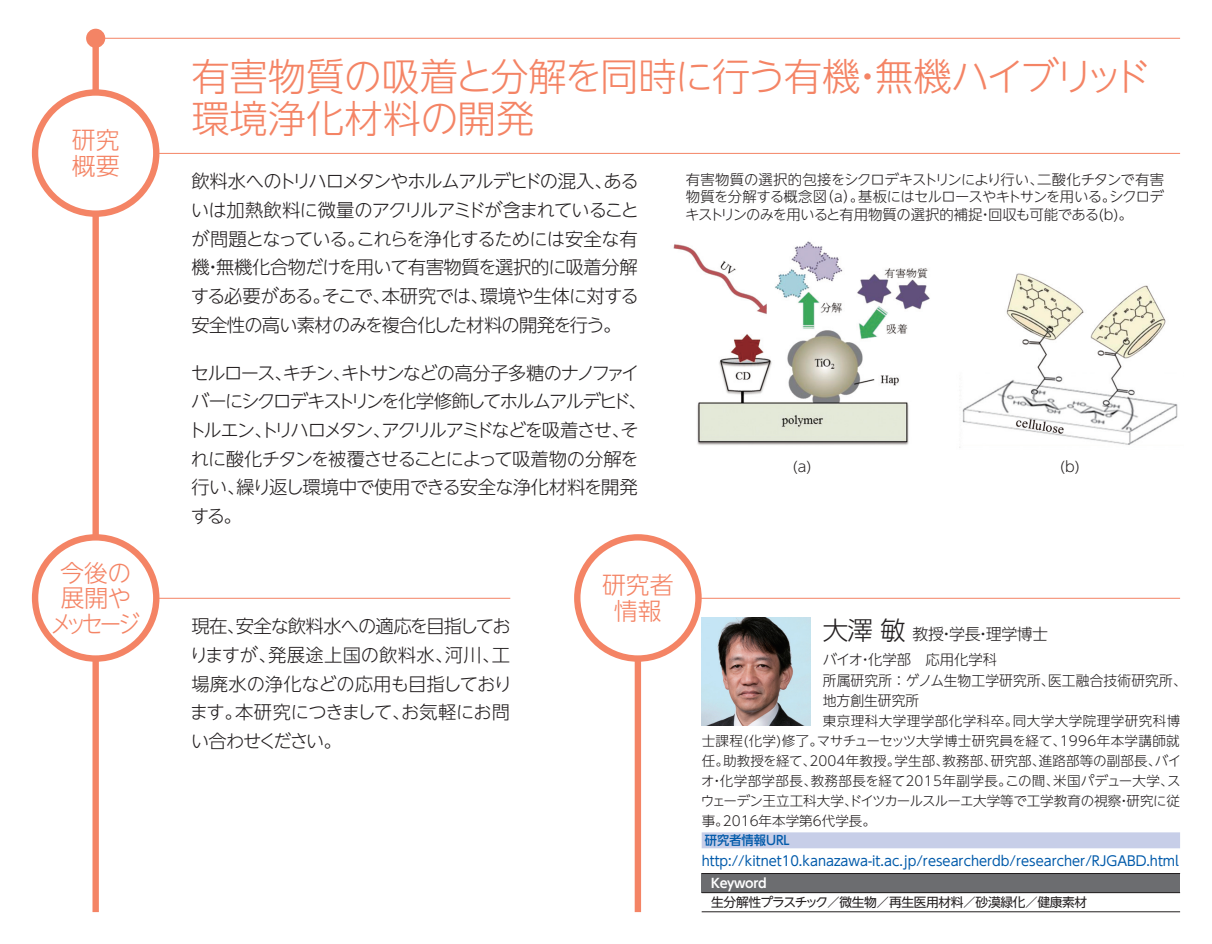
<style>
.page{position:relative;width:1212px;height:944px;background:#fff}
.page>*{position:absolute;margin:0;border:0;box-sizing:border-box;transform-origin:0 0}
.t1{font:300 38.25px "UD Shin Go NT Pr 6 N";letter-spacing:-.04em;color:#f48465}
.t2{font:300 38.25px "UD Shin Go NT Pr 6 N";letter-spacing:-.015em;color:#f48465}
.t3{font:300 25.43px "UD Shin Go NT Pr 6 N";color:#231f20}
.t4{font:300 23.85px/25.4px "UD Shin Go NT Pr 6 N";letter-spacing:-.09em;color:#f48465;text-align:center}
.t5{font:300 23.85px/25.4px "UD Shin Go NT Pr 6 N";color:#f48465}
.t6{font:300 18.22px/28.8px "UD Shin Go NT Pr 6 N";letter-spacing:-.06em;color:#231f20}
.t7{font:300 18.22px/28.8px "UD Shin Go NT Pr 6 N";letter-spacing:-.11em;color:#231f20}
.t8{font:300 18.22px "UD Shin Go NT Pr 6 N";letter-spacing:-.095em;color:#231f20}
.t9{font:300 18.22px "UD Shin Go NT Pr 6 N";letter-spacing:-.04em;color:#231f20}
.t10{font:300 18.22px "UD Shin Go NT Pr 6 N";letter-spacing:-.02em;color:#231f20}
.t11{font:300 18.22px/28.8px "UD Shin Go NT Pr 6 N";letter-spacing:-.1em;color:#231f20}
.t12{font:300 18.22px "UD Shin Go NT Pr 6 N";letter-spacing:.015em;color:#231f20}
.t13{font:300 15.97px "UD Shin Go NT Pr 6 N";letter-spacing:-.03em;color:#231f20}
.t14{font:300 14.4px/17.6px "UD Shin Go NT Pr 6 N";letter-spacing:-.035em;color:#231f20}
.t15{font:300 14.4px "UD Shin Go NT Pr 6 N";letter-spacing:-.015em;color:#231f20}
.t16{font:300 14.4px "UD Shin Go NT Pr 6 N";letter-spacing:-.04em;color:#231f20}
.t17{font:300 14.4px/20.7px "UD Shin Go NT Pr 6 N";letter-spacing:.005em;color:#231f20;scale:.96 1}
.t18{font:300 14.4px "UD Shin Go NT Pr 6 N";letter-spacing:-.05em;color:#231f20}
.t19{font:300 14.4px "UD Shin Go NT Pr 6 N";letter-spacing:.01em;color:#231f20;scale:.96 1}
.t20{font:300 13.5px/20px "UD Shin Go NT Pr 6 N";letter-spacing:.01em;color:#231f20}
.t21{font:13.5px "UD Shin Go NT Pr 6 N";color:#015aaa;scale:.96 1}
.t22{font:300 13.5px/20px "UD Shin Go NT Pr 6 N";letter-spacing:-.03em;color:#231f20}
.t23{font:300 13.5px "UD Shin Go NT Pr 6 N";letter-spacing:.03em;color:#231f20}
.t24{font:300 13.5px "UD Shin Go NT Pr 6 N";letter-spacing:-.04em;color:#231f20}
.t25{font:12.83px "UD Shin Go NT Pr 6 N";letter-spacing:-.03em;color:#231f20}
.t26{font:500 12.83px "UD Shin Go NT Pr 6 N";color:#015aaa;scale:.96 1}
.t27{font:700 12.83px "UD Shin Go NT Pr 6 N De";letter-spacing:-.03em;color:#fff}
</style>
<div class="page">
<div style="left:92px;top:32px;width:7px;height:880px;background:#f48465"></div>
<hr style="left:96px;top:38px;width:1084px;height:1px;background:#f48465">
<div style="left:86px;top:29px;width:19px;height:19px;background:#f48465;border-radius:50%"></div>
<hr style="left:96px;top:153px;width:1084px;height:1px;background:#f48465">
<hr style="left:96px;top:598px;width:414px;height:1px;background:#f48465">
<div style="left:635px;top:580px;width:6px;height:332px;background:#f48465"></div>
<div style="left:35px;top:92px;width:121px;height:122px;background:#fff;border-radius:50%"></div>
<div style="left:32px;top:89px;width:127px;height:128px;border:6px solid #f48465;border-radius:50%"></div>
<div style="left:35px;top:537px;width:121px;height:122px;background:#fff;border-radius:50%"></div>
<div style="left:32px;top:534px;width:127px;height:128px;border:6px solid #f48465;border-radius:50%"></div>
<hr style="left:638px;top:598px;width:542px;height:1px;background:#f48465">
<div style="left:577px;top:537px;width:121px;height:122px;background:#fff;border-radius:50%"></div>
<div style="left:574px;top:534px;width:128px;height:128px;border:6px solid #f48465;border-radius:50%"></div>
<img style="left:673px;top:241px;width:257px;height:204px">
<img style="left:959px;top:273px;width:219px;height:175px">
<div style="left:702px;top:832px;width:478px;height:16px;background:#c7cee8"></div>
<div style="left:702px;top:873px;width:478px;height:20px;background:#6c6d70"></div>
<hr style="left:702px;top:873px;width:478px;height:1px;background:#231f20">
<hr style="left:702px;top:892px;width:478px;height:1px;background:#231f20">
<hr style="left:702px;top:911px;width:478px;height:1px;background:#231f20">
<img style="left:702px;top:617px;width:108px;height:108px">
<h3 class="t5" style="left:72px;top:127px;width:49px">研究概要</h3>
<h3 class="t4" style="left:50px;top:559px;width:91px">今後の展開やメッセージ</h3>
<h1 class="t1" style="left:191px;top:46px;width:961px">有害物質の吸着と分解を同時に行う有機無機ハイブリッド</h1>
<h1 class="t2" style="left:848px;top:46px;width:40px">・</h1>
<h1 class="t2" style="left:191px;top:87px;width:345px">環境浄化材料の開発</h1>
<p class="t6" style="left:191px;top:166px;width:423px">飲料水へのトリハロメタンやホルムアルデヒドの混入、</p>
<p class="t6" style="left:191px;top:195px;width:450px">いは加熱飲料に微量のアクリルアミドが含まれていること</p>
<p class="t9" style="left:357px;top:224px;width:283px">これらを浄化するためには安全な有</p>
<p class="t6" style="left:603px;top:166px;width:37px">ある</p>
<p class="t6" style="left:191px;top:224px;width:448px">が問題となっている。<br>機無機化合物だけを用いて有害物質を選択的に吸着分解</p>
<p class="t6" style="left:204px;top:252px;width:20px">・</p>
<p class="t6" style="left:191px;top:281px;width:432px">する必要がある。<br>安全性の高い素材のみを複合化した材料の開発を行う。</p>
<p class="t8" style="left:191px;top:358px;width:450px">セルロースキチンキトサンなどの高分子多糖のナノファイ</p>
<p class="t9" style="left:480px;top:281px;width:161px">環境や生体に対する</p>
<p class="t6" style="left:382px;top:281px;width:109px">本研究では、</p>
<p class="t6" style="left:322px;top:281px;width:70px">そこで、</p>
<p class="t7" style="left:188px;top:358px;width:460px;text-indent:86px">、<br>バーにシクロデキストリンを化学修飾してホルムアルデヒド、トルエントリハロメタンアクリルアミドなどを吸着させそ、</p>
<p class="t6" style="left:333px;top:358px;width:20px">、</p>
<p class="t6" style="left:254px;top:415px;width:20px">、</p>
<p class="t6" style="left:191px;top:444px;width:449px">れに酸化チタンを被覆させることによって吸着物の分解を</p>
<p class="t6" style="left:236px;top:472px;width:403px">繰り返し環境中で使用できる安全な浄化材料を開発</p>
<p class="t6" style="left:373px;top:415px;width:20px">、</p>
<p class="t6" style="left:191px;top:472px;width:56px">行い、する。</p>
<p class="t16" style="left:686px;top:168px;width:360px">有害物質の選択的包接をシクロデキストリンにより行い、</p>
<p class="t15" style="left:1037px;top:168px;width:128px">二酸化チタンで有害</p>
<p class="t15" style="left:1109px;top:185px;width:56px">シクロデ</p>
<p class="t15" style="left:819px;top:185px;width:46px">（a）。</p>
<p class="t14" style="left:685px;top:188px;width:449px">物質を分解する概念図<br>キストリンのみを用いると有用物質の選択的補捉回収も可能である b( 。(</p>
<p class="t18" style="left:858px;top:185px;width:259px">基板にはセルロースやキトサンを用いる。</p>
<p class="t15" style="left:978px;top:203px;width:16px">・</p>
<p class="t15" style="left:792px;top:455px;width:21px">a( )</p>
<p class="t15" style="left:1060px;top:455px;width:22px">(b(</p>
<p class="t6" style="left:236px;top:611px;width:276px">安全な飲料水への適応を目指してお</p>
<p class="t6" style="left:191px;top:611px;width:55px">現在、</p>
<p class="t6" style="left:190px;top:640px;width:89px">りますが、</p>
<p class="t10" style="left:191px;top:669px;width:322px">場廃水の浄化などの応用も目指しており</p>
<p class="t6" style="left:401px;top:697px;width:110px">お気軽にお問</p>
<p class="t12" style="left:268px;top:640px;width:187px">発展途上国の飲料水、</p>
<p class="t6" style="left:445px;top:640px;width:67px">河川工、</p>
<p class="t6" style="left:235px;top:697px;width:177px">本研究につきまして、</p>
<p class="t11" style="left:190px;top:697px;width:154px">ます。<br>い合わせください。</p>
<h3 class="t5" style="left:602px;top:572px;width:73px">研究者</h3>
<h3 class="t5" style="left:614px;top:597px;width:49px">情報</h3>
<h2 class="t3" style="left:823px;top:609px;width:84px">大澤敏</h2>
<p class="t13" style="left:912px;top:621px;width:137px">教授学長理学博士</p>
<p class="t13" style="left:939px;top:621px;width:17px">・</p>
<p class="t13" style="left:975px;top:621px;width:17px">・</p>
<p class="t15" style="left:823px;top:648px;width:176px">バイオ化学部　応用化学科</p>
<p class="t15" style="left:858px;top:648px;width:16px">・</p>
<p class="t17" style="left:823px;top:669px;width:243px">所属研究所：ゲノム生物工学研究所、地方創生研究所</p>
<p class="t23" style="left:1013px;top:710px;width:169px">同大学大学院理学研究科博</p>
<p class="t19" style="left:1048px;top:668px;width:146px">医工融合技術研究所、</p>
<p class="t23" style="left:823px;top:710px;width:197px">東京理科大学理学部化学科卒。</p>
<p class="t20" style="left:1060px;top:731px;width:122px">1996年本学講師就</p>
<p class="t20" style="left:702px;top:731px;width:123px">士課程(化学)修了。</p>
<p class="t24" style="left:817px;top:730px;width:250px">マサチューセッツ大学博士研究員を経て、</p>
<p class="t20" style="left:1155px;top:750px;width:28px">バイ</p>
<p class="t20" style="left:894px;top:750px;width:56px">学生部、</p>
<p class="t20" style="left:1039px;top:750px;width:124px">進路部等の副部長、</p>
<p class="t20" style="left:702px;top:750px;width:29px">任。</p>
<p class="t20" style="left:809px;top:750px;width:92px">2004年教授。</p>
<p class="t20" style="left:942px;top:750px;width:56px">教務部、</p>
<p class="t20" style="left:723px;top:750px;width:94px">助教授を経て、</p>
<p class="t20" style="left:991px;top:750px;width:56px">研究部、</p>
<p class="t20" style="left:1053px;top:770px;width:129px">米国パデュー大学ス、</p>
<p class="t20" style="left:701px;top:770px;width:117px">オ化学部学部長、</p>
<p class="t20" style="left:811px;top:770px;width:203px">教務部長を経て2015年副学長。</p>
<p class="t20" style="left:1005px;top:770px;width:55px">この間、</p>
<p class="t22" style="left:701px;top:770px;width:480px;text-indent:9px">・<br>ウェーデン王立工科大学ドイツカールスルーエ大学等で工学教育の視察研究に従</p>
<p class="t20" style="left:1117px;top:790px;width:15px">・</p>
<p class="t20" style="left:723px;top:790px;width:155px;text-indent:121px">、<br>2016年本学第6代学長。</p>
<p class="t20" style="left:702px;top:810px;width:29px">事。</p>
<p class="t26" style="left:705px;top:830px;width:90px">研究者情報URL</p>
<p class="t21" style="left:702px;top:850px;width:499px">http://kitnet10.kanazawa i t- .ac.jp/researcherdb/researcher/RJGABD.html</p>
<p class="t27" style="left:711px;top:873px;width:57px">Keyword</p>
<p class="t25" style="left:711px;top:892px;width:378px">生分解性プラスチック／微生物／再生医用材料／砂漠緑化／健康素材</p>
</div>
